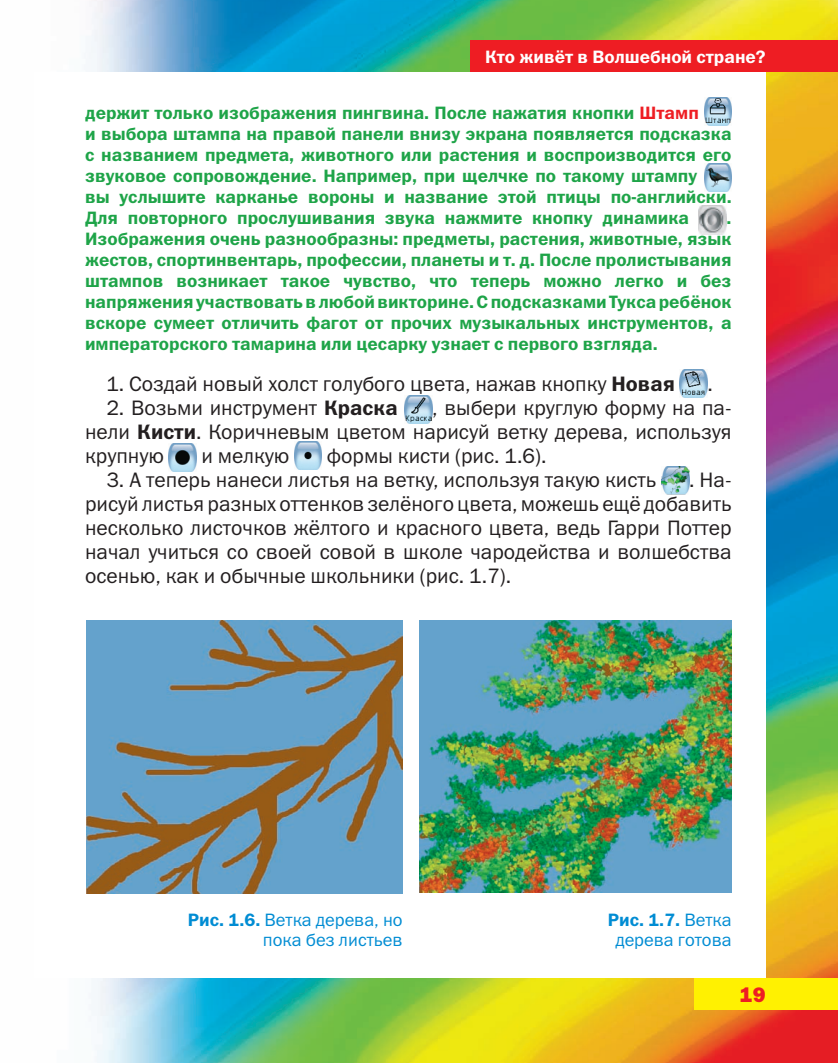
<style>
.page{position:relative;width:838px;height:1063px;background:#fff}
.page>*{position:absolute;margin:0;border:0;box-sizing:border-box;transform-origin:0 0}
.список{font:21px/24px "Franklin Gothic Book C";color:#231f20;text-align:justify}
.t1{font:21px "Franklin Gothic Heavy C";color:#ee1d23}
.Прим_осн{font:18px/21px "Franklin Gothic Demi C";color:#1ea448}
.Рис_подпись{font:18px/19.5px "Franklin Gothic Book C";color:#008cd3;text-align:right}
.t2{font:18px "Franklin Gothic Demi C";color:#fff}
.список-2{font:18px/19.5px "Franklin Gothic Book C";color:#008cd3;text-align:center}
.s1{color:#ee1d23}
.s2{font-family:"Franklin Gothic Demi C"}
</style>
<div class="page">
<img style="left:89px;top:0;width:749px;height:1063px">
<div style="left:34px;top:72px;width:731px;height:906px;background:#fff"></div>
<div style="left:471px;top:41px;width:367px;height:31px;background:#ee1d23"></div>
<div style="left:694px;top:978px;width:144px;height:32px;background:#fff101"></div>
<img style="left:704px;top:98px;width:27px;height:27px">
<img style="left:704px;top:164px;width:27px;height:28px">
<img style="left:699px;top:205px;width:27px;height:29px">
<img style="left:680px;top:370px;width:27px;height:27px">
<img style="left:404px;top:396px;width:28px;height:28px">
<img style="left:169px;top:444px;width:27px;height:28px">
<img style="left:294px;top:442px;width:28px;height:27px">
<img style="left:661px;top:467px;width:29px;height:28px">
<img style="left:86px;top:621px;width:317px;height:273px">
<img style="left:420px;top:621px;width:311px;height:271px">
<p class="t2" style="left:485px;top:46px;width:282px">Кто живёт в Волшебной стране?</p>
<p class="Прим_осн" style="left:85px;top:102px;width:648px">держит только изображения пингвина. После нажатия кнопки <span class="s1">Штамп<br></span>и выбора штампа на правой панели внизу экрана появляется подсказка с названием предмета, животного или растения и воспроизводится его звуковое сопровождение. Например, при щелчке по такому штампу<br>вы услышите карканье вороны и название этой птицы по-английски.<br>Для повторного прослушивания звука нажмите кнопку динамика</p>
<p class="Прим_осн" style="left:85px;top:207px;width:648px;text-align:justify;text-indent:641px">.<br>Изображения очень разнообразны: предметы, растения, животные, язык жестов, спортинвентарь, профессии, планеты и т. д. После пролистывания штампов возникает такое чувство, что теперь можно легко и без напряжения участвовать в любой викторине. С подсказками Тукса ребёнок вскоре сумеет отличить фагот от прочих музыкальных инструментов, а императорского тамарина или цесарку узнает с первого взгляда.</p>
<p class="список" style="left:106px;top:372px;width:570px">1. Создай новый холст голубого цвета, нажав кнопку <span class="s2">Новая</span></p>
<p class="список" style="left:707px;top:372px;width:7px">.</p>
<p class="список" style="left:85px;top:396px;width:648px;text-indent:347px">, выбери круглую форму на па&shy;нели <span class="s2">Кисти</span>. Коричневым цветом нарисуй ветку дерева, используя крупную</p>
<p class="список" style="left:106px;top:396px;width:293px">2. Возьми инструмент <span class="s2">Краска</span></p>
<p class="список" style="left:201px;top:444px;width:89px">и мелкую</p>
<p class="список" style="left:327px;top:444px;width:221px">формы кисти (рис. 1.6).</p>
<p class="список" style="left:106px;top:468px;width:551px">3. А теперь нанеси листья на ветку, используя такую кисть</p>
<p class="список" style="left:85px;top:468px;width:648px;text-indent:604px">. На&shy;рисуй листья разных оттенков зелёного цвета, можешь ещё добавить несколько листочков жёлтого и красного цвета, ведь Гарри Поттер начал учиться со своей совой в школе чародейства и волшебства осенью, как и обычные школьники (рис. 1.7).</p>
<p class="Рис_подпись" style="left:188px;top:910px;width:216px"><span class="s2">Рис. 1.6.</span> Ветка дерева, но пока без листьев</p>
<p class="список-2" style="left:608px;top:910px;width:125px"><span class="s2">Рис. 1.7.</span> Ветка дерева готова</p>
<p class="t1" style="left:740px;top:983px;width:27px">19</p>
</div>
